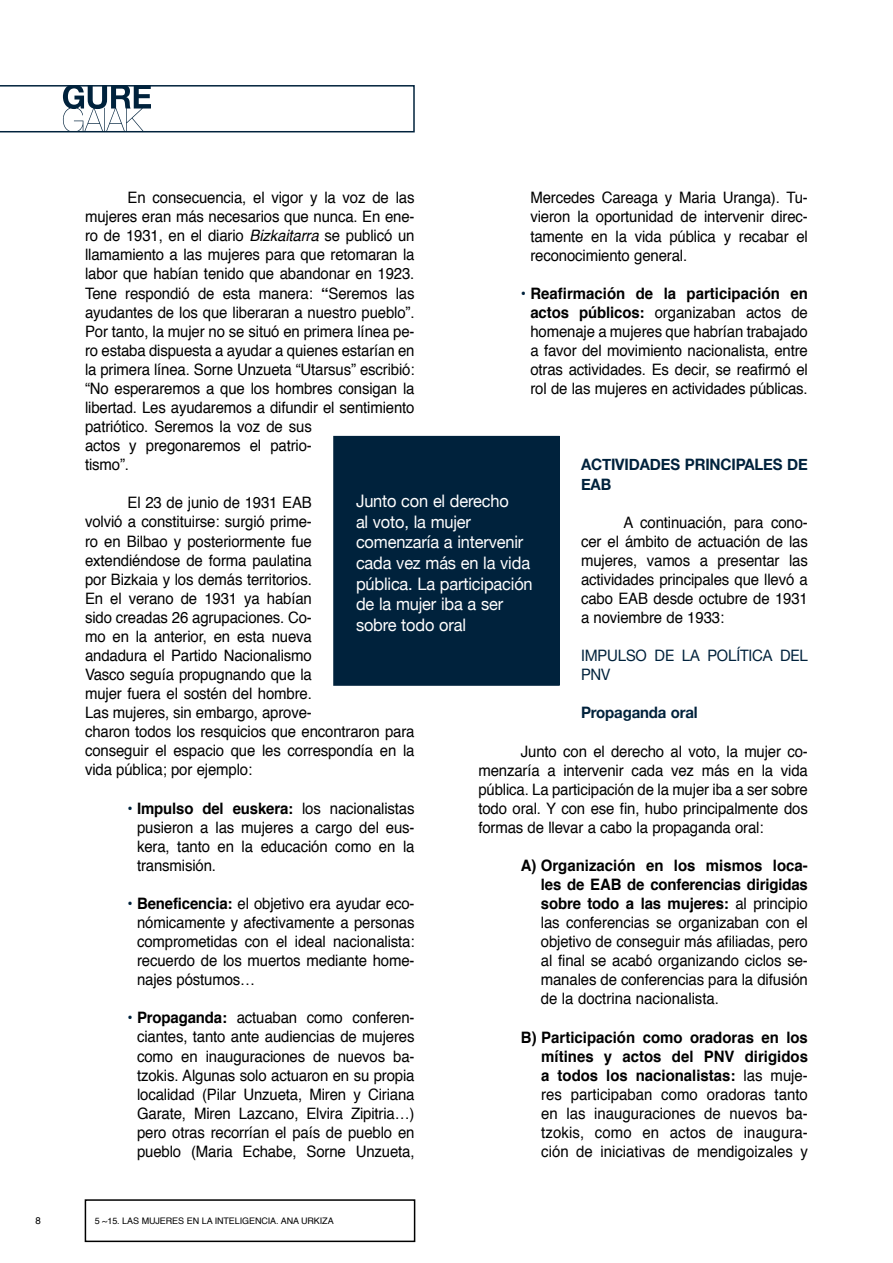
<style>
.page{position:relative;width:893px;height:1263px;background:#fff}
.page>*{position:absolute;margin:0;border:0;box-sizing:border-box;transform-origin:0 0}
.t1{font:17.25px/20.7px "Helvetica Neue";letter-spacing:-.01em;color:#fff;scale:.95 1}
.t2{font:15.75px/19px "Helvetica";letter-spacing:-.01em;color:#000;text-align:justify;scale:.95 1}
.t3{font:700 15.75px "Helvetica Neue";letter-spacing:-.01em;color:#00223c;scale:.95 1}
.t4{font:15.75px/19px "Helvetica Neue";letter-spacing:-.01em;color:#00223c;scale:.95 1}
.t5{font:9.75px "Helvetica";color:#000}
.t6{font:9px "Helvetica";letter-spacing:-.01em;color:#000}
.s1{font-weight:700;color:#00223c}
.s2{font-weight:700}
.s3{font-style:italic}
</style>
<div class="page">
<svg style="left:0;top:85px;width:415px;height:47px"></svg>
<div style="left:85px;top:1199px;width:330px;height:43px;border:2px solid #000"></div>
<div style="left:334px;top:437px;width:225px;height:248px;background:#00223c"></div>
<div style="left:333px;top:436px;width:227px;height:250px;border:2px solid #00223c"></div>
<p class="t2" style="left:530px;top:189px;width:294px">Mercedes Careaga y Maria Uranga). Tu&shy;vieron la oportunidad de intervenir direc&shy;tamente en la vida pública y recabar el reconocimiento general.</p>
<p class="t2" style="left:530px;top:284px;width:294px;text-indent:-10px"><span class="s1">•</span> <span class="s2">Reafirmación de la participación en actos públicos:</span> organizaban actos de homenaje a mujeres que habrían trabajado a favor del movimiento nacionalista, entre otras actividades. Es decir, se reafirmó el rol de las mujeres en actividades públicas.</p>
<p class="t2" style="left:85px;top:189px;width:348px;text-align:left;text-indent:43px">En consecuencia, el vigor y la voz de las mujeres eran más necesarios que nunca. En ene&shy;ro de 1931, en el diario <span class="s3">Bizkaitarra</span> se publicó un llamamiento a las mujeres para que retomaran la labor que habían tenido que abandonar en 1923.<br>Tene respondió de esta manera: <span class="s2">“</span>Seremos las ayudantes de los que liberaran a nuestro pueblo”.<br>Por tanto, la mujer no se situó en primera línea pe&shy;ro estaba dispuesta a ayudar a quienes estarían en la primera línea. Sorne Unzueta “Utarsus” escribió: “No esperaremos a que los hombres consigan la libertad. Les ayudaremos a difundir el sentimiento patriótico. Seremos la voz de sus<br>actos y pregonaremos el patrio-<br>tismo”.</p>
<p class="t2" style="left:85px;top:494px;width:348px;text-align:left;text-indent:43px">El 23 de junio de 1931 EAB<br>volvió a constituirse: surgió prime-<br>ro en Bilbao y posteriormente fue<br>extendiéndose de forma paulatina<br>por Bizkaia y los demás territorios.<br>En el verano de 1931 ya habían<br>sido creadas 26 agrupaciones. Co-<br>mo en la anterior, en esta nueva<br>andadura el Partido Nacionalismo<br>Vasco seguía propugnando que la<br>mujer fuera el sostén del hombre.<br>Las mujeres, sin embargo, aprove-<br>charon todos los resquicios que encontraron para conseguir el espacio que les correspondía en la vida pública; por ejemplo:</p>
<p class="t2" style="left:137px;top:799px;width:294px;text-indent:-10px"><span class="s1">•</span> <span class="s2">Impulso del euskera:</span> los nacionalistas pusieron a las mujeres a cargo del eus&shy;kera, tanto en la educación como en la transmisión.</p>
<p class="t2" style="left:137px;top:894px;width:294px;text-indent:-10px"><span class="s1">•</span> <span class="s2">Beneficencia:</span> el objetivo era ayudar eco&shy;nómicamente y afectivamente a personas comprometidas con el ideal nacionalista: recuerdo de los muertos mediante home&shy;najes póstumos…</p>
<p class="t2" style="left:137px;top:1009px;width:294px;text-indent:-10px"><span class="s1">•</span> <span class="s2">Propaganda:</span> actuaban como conferen&shy;ciantes, tanto ante audiencias de mujeres como en inauguraciones de nuevos ba&shy;tzokis. Algunas solo actuaron en su propia localidad (Pilar Unzueta, Miren y Ciriana Garate, Miren Lazcano, Elvira Zipitria…) pero otras recorrían el país de pueblo en pueblo (Maria Echabe, Sorne Unzueta,</p>
<p class="t3" style="left:581px;top:455px;width:120px">ACTIVIDADES PRIN</p>
<p class="t3" style="left:720px;top:455px;width:93px">CIPA LES DE</p>
<p class="t3" style="left:581px;top:474px;width:22px">EAB</p>
<p class="t2" style="left:581px;top:513px;width:240px;text-indent:43px">A continuación, para cono&shy;cer el ámbito de actuación de las mujeres, vamos a presentar las actividades principales que llevó a cabo EAB desde octubre de 1931 a noviembre de 1933:</p>
<p class="t4" style="left:581px;top:646px;width:240px">IMPULSO DE LA POLÍTICA DEL<br>PNV</p>
<p class="t3" style="left:581px;top:703px;width:124px">Propaganda oral</p>
<p class="t2" style="left:478px;top:742px;width:348px;text-indent:43px">Junto con el derecho al voto, la mujer co&shy;menzaría a intervenir cada vez más en la vida pública. La participación de la mujer iba a ser sobre todo oral. Y con ese fin, hubo principalmente dos formas de llevar a cabo la propaganda oral:</p>
<p class="t2" style="left:541px;top:856px;width:283px;text-indent:-20px"><span class="s2">A) Organización en los mismos loca&shy;les de EAB de conferencias dirigidas sobre todo a las mujeres:</span> al principio las conferencias se organizaban con el objetivo de conseguir más afiliadas, pero al final se acabó organizando ciclos se&shy;manales de conferencias para la difusión de la doctrina nacionalista.</p>
<p class="t2" style="left:541px;top:1028px;width:282px;text-indent:-20px"><span class="s2">B) Participación como oradoras en los mítines y actos del PNV dirigidos a todos los nacionalistas:</span> las muje&shy;res participaban como oradoras tanto en las inauguraciones de nuevos ba&shy;tzokis, como en actos de inaugura&shy;ción de iniciativas de mendigoizales y</p>
<p class="t1" style="left:356px;top:490px;width:187px">Junto con el derecho<br>al voto, la mujer comenzaría a intervenir cada vez más en la vida pública. La participación de la mujer iba a ser sobre todo oral</p>
<p class="t5" style="left:36px;top:1213px;width:7px">8</p>
<p class="t6" style="left:95px;top:1214px;width:34px">5 ~15. LAS</p>
<p class="t6" style="left:142px;top:1214px;width:120px">MUJERES EN LA INTELIGENCIA</p>
<p class="t6" style="left:276px;top:1214px;width:59px">. Ana Urkiza</p>
</div>
